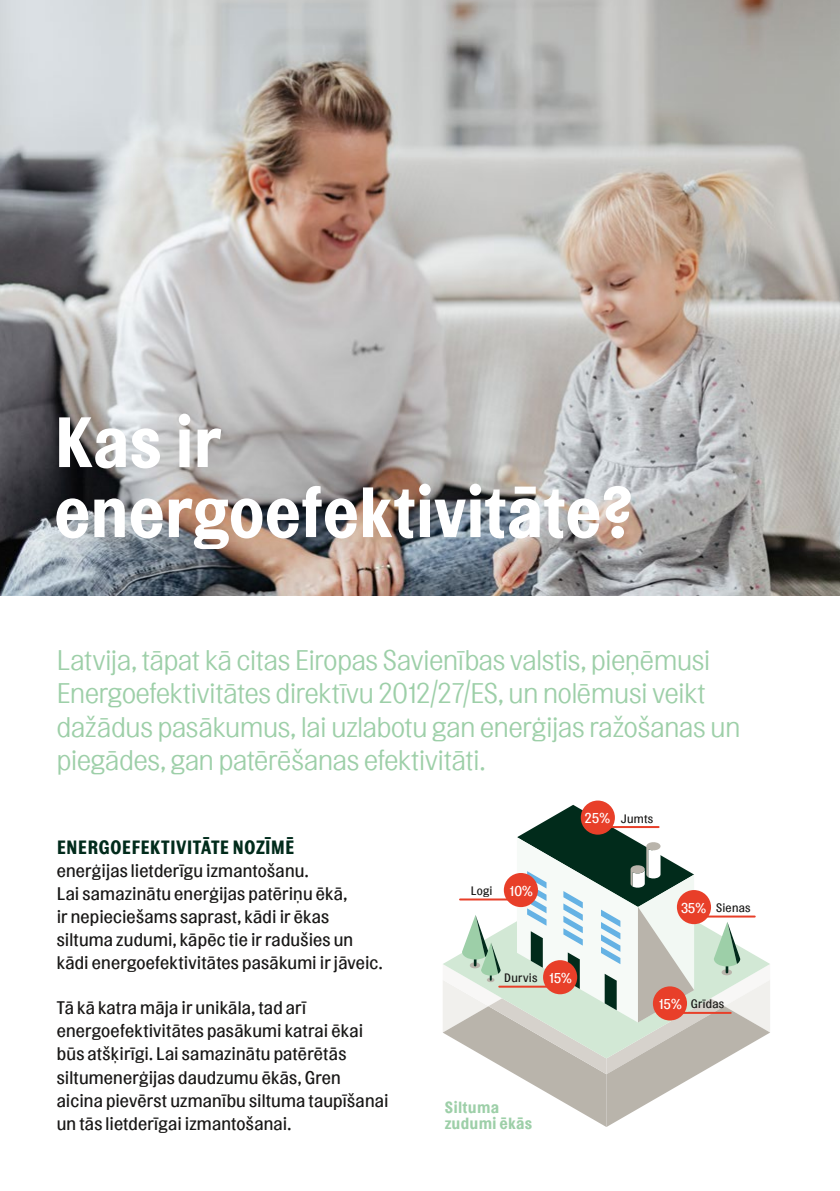
<style>
.page{position:relative;width:840px;height:1191px;background:#fff}
.page>*{position:absolute;margin:0;border:0;box-sizing:border-box;transform-origin:0 0}
.t1{font:700 70px/70px "Topol";letter-spacing:-.01em;color:#fff}
.t2{font:300 28px/33.6px "Topol";letter-spacing:-.01em;color:#9dcfa8}
.t3{font:700 19px "Topol";letter-spacing:.01em;color:#012b1b}
.t4{font:18px/23px "Topol";letter-spacing:.01em;color:#181716}
.t5{font:700 16px/16px "Topol";letter-spacing:.015em;color:#9dcfa8}
.t6{font:14px "Topol";color:#fff}
.t7{font:12px "Topol";letter-spacing:.02em;color:#181716}
</style>
<div class="page">
<img style="left:0;top:0;width:839px;height:595px">
<svg style="left:443px;top:805px;width:326px;height:322px"></svg>
<div style="left:580px;top:800px;width:34px;height:34px;background:#e83f29;border-radius:50%"></div>
<div style="left:503px;top:873px;width:34px;height:34px;background:#e83f29;border-radius:50%"></div>
<div style="left:542px;top:960px;width:35px;height:34px;background:#e83f29;border-radius:50%"></div>
<div style="left:676px;top:890px;width:34px;height:34px;background:#e83f29;border-radius:50%"></div>
<div style="left:652px;top:986px;width:34px;height:34px;background:#e83f29;border-radius:50%"></div>
<hr style="left:609px;top:826px;width:49px;height:2px;background:#e83f29">
<hr style="left:460px;top:898px;width:48px;height:2px;background:#e83f29">
<hr style="left:499px;top:985px;width:48px;height:2px;background:#e83f29">
<hr style="left:705px;top:915px;width:49px;height:2px;background:#e83f29">
<hr style="left:682px;top:1012px;width:48px;height:2px;background:#e83f29">
<h1 class="t1" style="left:54px;top:405px;width:582px">Kas ir energoefektivitāte?</h1>
<h2 class="t2" style="left:57px;top:642px;width:684px">Latvija, tāpat kā citas Eiropas Savienības valstis, pieņēmusi Energoefektivitātes direktīvu 2012/27/ES, un nolēmusi veikt dažādus pasākumus, lai uzlabotu gan enerģijas ražošanas un piegādes, gan patērēšanas efektivitāti.</h2>
<p class="t6" style="left:584px;top:809px;width:27px">25%</p>
<p class="t7" style="left:620px;top:811px;width:34px">Jumts</p>
<p class="t3" style="left:57px;top:835px;width:239px">ENERGOEFEKTIVITĀTE NOZĪMĒ</p>
<p class="t4" style="left:57px;top:858px;width:327px">enerģijas lietderīgu izmantošanu.<br>Lai samazinātu enerģijas patēriņu ēkā,<br>ir nepieciešams saprast, kādi ir ēkas siltuma zudumi, kāpēc tie ir radušies un kādi energoefektivitātes pasākumi ir jāveic.</p>
<p class="t4" style="left:57px;top:996px;width:333px">Tā kā katra māja ir unikāla, tad arī energoefektivitātes pasākumi katrai ēkai būs atšķirīgi. Lai samazinātu patērētās siltumenerģijas daudzumu ēkās, Gren aicina pievērst uzmanību siltuma taupīšanai un tās lietderīgai izmantošanai.</p>
<p class="t7" style="left:470px;top:883px;width:23px">Logi</p>
<p class="t6" style="left:509px;top:882px;width:25px">10%</p>
<p class="t7" style="left:504px;top:970px;width:35px">Durvis</p>
<p class="t6" style="left:548px;top:969px;width:24px">15%</p>
<p class="t5" style="left:444px;top:1099px;width:89px">Siltuma zudumi ēkās</p>
<p class="t6" style="left:680px;top:899px;width:26px">35%</p>
<p class="t7" style="left:715px;top:900px;width:36px">Sienas</p>
<p class="t6" style="left:658px;top:995px;width:24px">15%</p>
<p class="t7" style="left:690px;top:996px;width:35px">Grīdas</p>
</div>
